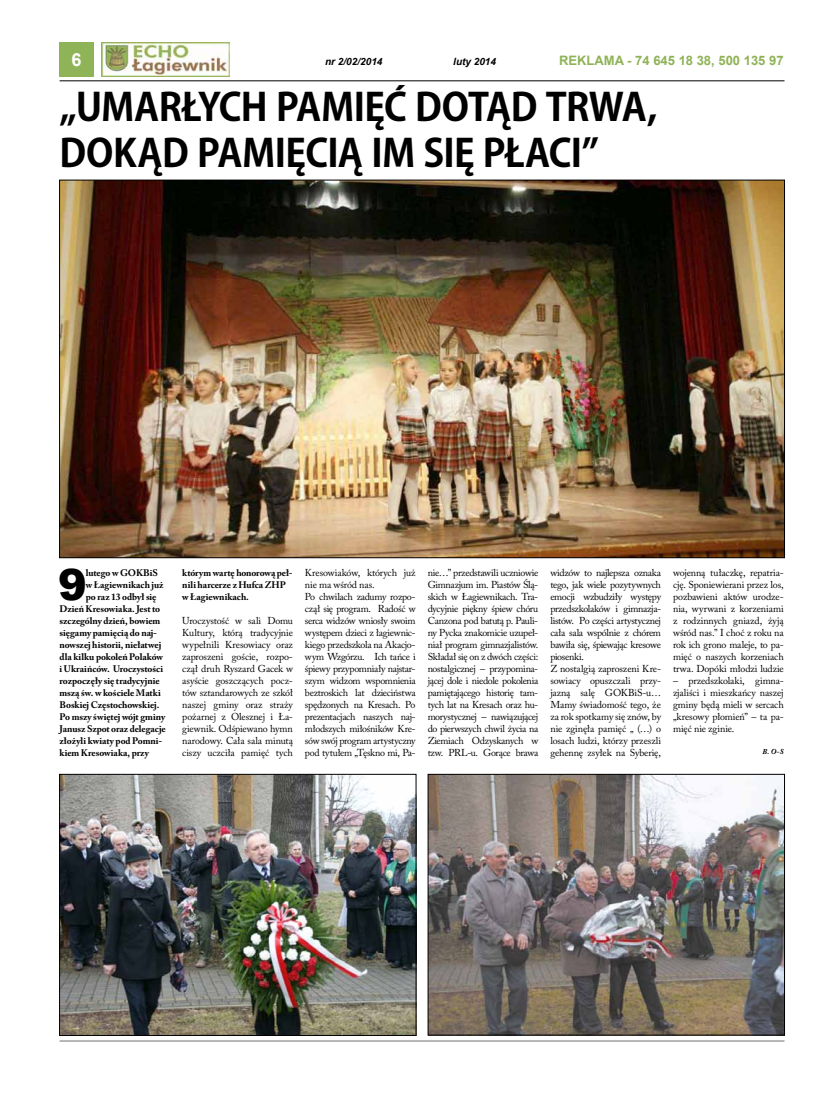
<style>
.page{position:relative;width:820px;height:1106px;background:#fff}
.page>*{position:absolute;margin:0;border:0;box-sizing:border-box;transform-origin:0 0}
.t1{font:900 43px "Arial";color:#000}
.t2{font:700 38px/45.6px "Koz Go Pr 6 N";letter-spacing:-.02em;color:#000}
.t3{font:700 18px "Arial";color:#fff}
.t4{font:700 13px "Arial";color:#8fb357}
.t5{font:10px/12px "Adobe Caslon Pro";letter-spacing:-.02em;color:#000;text-align:justify}
.t6{font:italic 700 10px "Arial";color:#000}
.t7{font:700 9.5px/12px "Adobe Caslon Pro";letter-spacing:-.005em;color:#000}
.t8{font:italic 700 7.5px "Adobe Caslon Pro";color:#000}
</style>
<div class="page">
<div style="left:60px;top:43px;width:34px;height:34px;background:#8fb357"></div>
<img style="left:101px;top:43px;width:129px;height:34px">
<hr style="left:60px;top:81px;width:724px;height:1px;background:#000">
<hr style="left:60px;top:1040px;width:724px;height:1px;background:#706f6f">
<img style="left:61px;top:181px;width:721px;height:375px">
<img style="left:61px;top:775px;width:353px;height:258px">
<div style="left:59px;top:773px;width:357px;height:262px;border:1px solid #000"></div>
<img style="left:429px;top:775px;width:353px;height:258px">
<div style="left:427px;top:773px;width:357px;height:262px;border:1px solid #000"></div>
<h3 class="t3" style="left:72px;top:48px;width:12px">6</h3>
<p class="t6" style="left:325px;top:55px;width:59px">nr 2/02/2014</p>
<p class="t6" style="left:453px;top:55px;width:44px">luty 2014</p>
<h3 class="t4" style="left:559px;top:52px;width:226px">REKLAMA - 74 645 18 38, 500 135 97</h3>
<h2 class="t2" style="left:60px;top:85px;width:599px">„UMARŁYCH PAMIĘĆ DOTĄD TRWA,<br>DOKĄD PAMIĘCIĄ IM SIĘ PŁACI”</h2>
<h1 class="t1" style="left:58px;top:553px;width:30px">9</h1>
<p class="t7" style="left:86px;top:567px;width:73px">lutego w GOKBiS</p>
<p class="t7" style="left:86px;top:579px;width:79px">w Łagiewnikach już</p>
<p class="t7" style="left:86px;top:591px;width:72px">po raz 13 odbył się</p>
<p class="t7" style="left:60px;top:603px;width:102px">Dzień Kresowiaka. Jest to</p>
<p class="t7" style="left:60px;top:615px;width:102px">szczególny dzień, bowiem</p>
<p class="t7" style="left:60px;top:627px;width:99px">sięgamy pamięcią do naj-</p>
<p class="t7" style="left:60px;top:639px;width:103px">nowszej historii, niełatwej</p>
<p class="t7" style="left:60px;top:651px;width:105px">dla kilku pokoleń Polaków</p>
<p class="t7" style="left:60px;top:663px;width:105px">i Ukraińców. Uroczystości</p>
<p class="t7" style="left:60px;top:675px;width:101px">rozpoczęły się tradycyjnie</p>
<p class="t7" style="left:60px;top:687px;width:103px">mszą św. w kościele Matki</p>
<p class="t7" style="left:60px;top:699px;width:101px">Boskiej Częstochowskiej.</p>
<p class="t7" style="left:60px;top:711px;width:107px">Po mszy świętej wójt gminy</p>
<p class="t7" style="left:60px;top:723px;width:108px">Janusz Szpot oraz delegacje</p>
<p class="t7" style="left:60px;top:735px;width:104px">złożyli kwiaty pod Pomni-</p>
<p class="t7" style="left:60px;top:747px;width:91px">kiem Kresowiaka, przy</p>
<p class="t7" style="left:182px;top:567px;width:112px">którym wartę honorową peł&shy;nili harcerze z Hufca ZHP w Łagiewnikach.</p>
<p class="t5" style="left:182px;top:615px;width:112px">Uroczystość w sali Domu Kultury, którą tradycyjnie wypełnili Kresowiacy oraz zaproszeni goście, rozpo&shy;czął druh Ryszard Gacek w asyście goszczących pocz&shy;tów sztandarowych ze szkół naszej gminy oraz straży pożarnej z Olesznej i Ła&shy;giewnik. Odśpiewano hymn narodowy. Cała sala minutą ciszy uczciła pamięć tych</p>
<p class="t5" style="left:305px;top:567px;width:112px;text-align:left">Kresowiaków, których już nie ma wśród nas.<br>Po chwilach zadumy rozpo&shy;czął się program. Radość w serca widzów wniosły swoim występem dzieci z łagiewnic&shy;kiego przedszkola na Akacjo&shy;wym Wzgórzu. Ich tańce i śpiewy przypomniały najstar&shy;szym widzom wspomnienia beztroskich lat dzieciństwa spędzonych na Kresach. Po prezentacjach naszych naj&shy;młodszych miłośników Kre&shy;sów swój program artystyczny pod tytułem „Tęskno mi, Pa-</p>
<p class="t5" style="left:427px;top:567px;width:112px">nie…” przedstawili uczniowie Gimnazjum im. Piastów Ślą&shy;skich w Łagiewnikach. Tra&shy;dycyjnie piękny śpiew chóru Canzona pod batutą p. Pauli&shy;ny Pycka znakomicie uzupeł&shy;niał program gimnazjalistów.<br>Składał się on z dwóch części: nostalgicznej – przypomina&shy;jącej dole i niedole pokolenia pamiętającego historię tam&shy;tych lat na Kresach oraz hu&shy;morystycznej – nawiązującej do pierwszych chwil życia na Ziemiach Odzyskanych w tzw. PRL-u. Gorące brawa</p>
<p class="t5" style="left:550px;top:567px;width:112px;text-align:left">widzów to najlepsza oznaka tego, jak wiele pozytywnych emocji wzbudziły występy przedszkolaków i gimnazja&shy;listów. Po części artystycznej cała sala wspólnie z chórem bawiła się, śpiewając kresowe piosenki.<br>Z nostalgią zaproszeni Kre&shy;sowiacy opuszczali przy&shy;jazną salę GOKBiS-u…<br>Mamy świadomość tego, że za rok spotkamy się znów, by nie zginęła pamięć „ (…) o losach ludzi, którzy przeszli gehennę zsyłek na Syberię,</p>
<p class="t5" style="left:672px;top:567px;width:112px">wojenną tułaczkę, repatria&shy;cję. Sponiewierani przez los, pozbawieni aktów urodze&shy;nia, wyrwani z korzeniami z rodzinnych gniazd, żyją wśród nas.” I choć z roku na rok ich grono maleje, to pa&shy;mięć o naszych korzeniach trwa. Dopóki młodzi ludzie</p>
<p class="t5" style="left:672px;top:675px;width:112px">– przedszkolaki, gimna&shy;zjaliści i mieszkańcy naszej gminy będą mieli w sercach „kresowy płomień” – ta pa&shy;mięć nie zginie.</p>
<p class="t8" style="left:762px;top:747px;width:23px">B. O-S</p>
</div>
